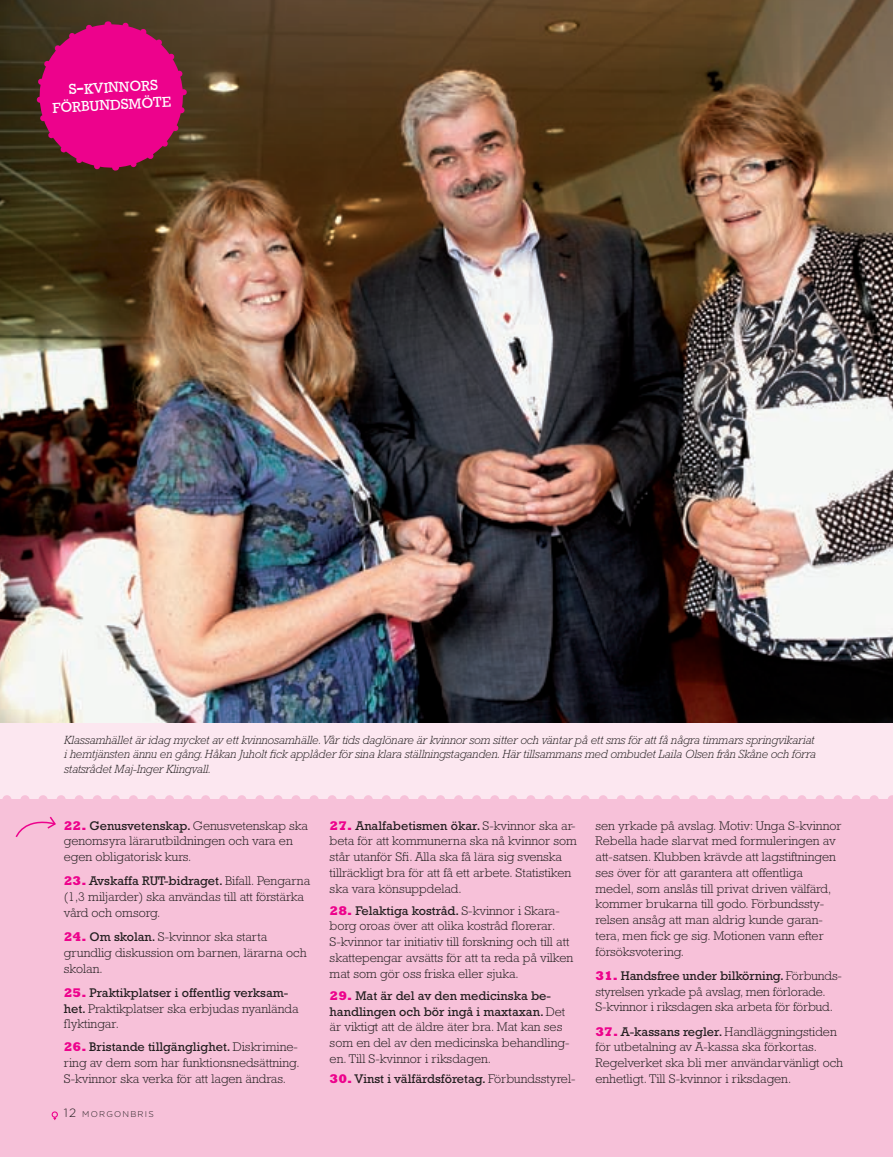
<style>
.page{position:relative;width:893px;height:1157px;background:#fce7f0}
.page>*{position:absolute;margin:0;border:0;box-sizing:border-box;transform-origin:0 0}
.t1{font:14.7px/17.2px "Rockwell";color:#fff;text-align:center}
.t2{font:300 12.75px/15.8px "Rockwell Std";color:#231f20}
.t3{font:12.75px "Rockwell Std";color:#231f20}
.t4{font:italic 300 12px/14.2px "Rockwell Std";letter-spacing:-.01em;color:#231f20}
.t5{font:300 8.4px "Gotham Rounded";letter-spacing:.145em;color:#231f20}
.s1{font-size:21px}
.s2{font-weight:800;color:#ed028c}
.s3{font-weight:400}
.s4{font-size:12px}
.s5{font-weight:300}
</style>
<div class="page">
<div style="left:0;top:799px;width:893px;height:358px;background:#f7c1d9"></div>
<svg style="left:2px;top:795px;width:891px;height:4px"></svg>
<svg style="left:52px;top:1111px;width:6px;height:9px"></svg>
<img style="left:0;top:0;width:893px;height:722px">
<svg style="left:33px;top:18px;width:156px;height:156px;background:#b41266"></svg>
<svg style="left:15px;top:816px;width:41px;height:21px"></svg>
<p class="t1" style="left:51px;top:82px;width:120px;rotate:-3deg">s<span class="s1">-</span>kvinnors förbundsmöte</p>
<p class="t4" style="left:64px;top:733px;width:753px">Klassamhället är idag mycket av ett kvinnosamhälle. Vår tids daglönare är kvinnor som sitter och väntar på ett sms för att få några timmars springvikariat i hemtjänsten ännu en gång. Håkan Juholt fick applåder för sina klara ställningstaganden. Här tillsammans med ombudet Laila Olsen från Skåne och förra statsrådet Maj-Inger Klingvall.</p>
<p class="t2" style="left:64px;top:817px;width:246px"><span class="s2">22.</span> <span class="s3">Genusvetenskap.</span> Genusvetenskap ska genomsyra lärarutbildningen och vara en egen obligatorisk kurs.</p>
<p class="t2" style="left:64px;top:873px;width:248px"><span class="s2">23.</span> <span class="s3">Avskaffa RUT-bidraget.</span> Bifall. Pengarna (1,3 miljarder) ska användas till att förstärka vård och omsorg.</p>
<p class="t2" style="left:64px;top:929px;width:244px"><span class="s2">24.</span> <span class="s3">Om skolan.</span> S-kvinnor ska starta grundlig diskussion om barnen, lärarna och skolan.</p>
<p class="t2" style="left:64px;top:984px;width:236px"><span class="s2">25.</span> <span class="s3">Praktikplatser i offentlig verksam&shy;het.</span> Praktikplatser ska erbjudas nyanlända flyktingar.</p>
<p class="t2" style="left:64px;top:1039px;width:237px"><span class="s2">26.</span> <span class="s3">Bristande tillgänglighet.</span> Diskrimine&shy;ring av dem som har funktionsnedsättning.<br>S-kvinnor ska verka för att lagen ändras.</p>
<p class="t5" style="left:64px;top:1109px;width:91px"><span class="s4">12</span> MORGONBRIS</p>
<p class="t2" style="left:330px;top:817px;width:249px"><span class="s2">27.</span> <span class="s3">Analfabetismen ökar.</span> S-kvinnor ska ar&shy;beta för att kommunerna ska nå kvinnor som står utanför Sfi. Alla ska få lära sig svenska tillräckligt bra för att få ett arbete. Statistiken ska vara könsuppdelad.</p>
<p class="t2" style="left:330px;top:902px;width:245px"><span class="s2">28.</span> <span class="s3">Felaktiga kostråd.</span> S-kvinnor i Skara&shy;borg oroas över att olika kostråd florerar.<br>S-kvinnor tar initiativ till forskning och till att skattepengar avsätts för att ta reda på vilken mat som gör oss friska eller sjuka.</p>
<p class="t2" style="left:330px;top:987px;width:241px"><span class="s2">29.</span> <span class="s3">Mat är del av den medicinska be&shy;handlingen och bör ingå i maxtaxan.</span> Det är viktigt att de äldre äter bra. Mat kan ses som en del av den medicinska behandling&shy;en. Till S-kvinnor i riksdagen.</p>
<p class="t3" style="left:330px;top:1071px;width:247px"><span class="s2">30.</span> Vinst i välfärdsföretag. <span class="s5">Förbundsstyrel-</span></p>
<p class="t2" style="left:595px;top:817px;width:248px">sen yrkade på avslag. Motiv: Unga S-kvinnor Rebella hade slarvat med formuleringen av att-satsen. Klubben krävde att lagstiftningen ses över för att garantera att offentliga medel, som anslås till privat driven välfärd, kommer brukarna till godo. Förbundssty&shy;relsen ansåg att man aldrig kunde garan&shy;tera, men fick ge sig. Motionen vann efter försöksvotering.</p>
<p class="t2" style="left:595px;top:967px;width:248px"><span class="s2">31.</span> <span class="s3">Handsfree under bilkörning.</span> Förbunds&shy;styrelsen yrkade på avslag, men förlorade.<br>S-kvinnor i riksdagen ska arbeta för förbud.</p>
<p class="t2" style="left:595px;top:1023px;width:249px"><span class="s2">37.</span> <span class="s3">A-kassans regler.</span> Handläggningstiden för utbetalning av A-kassa ska förkortas.<br>Regelverket ska bli mer användarvänligt och enhetligt. Till S-kvinnor i riksdagen.</p>
</div>
